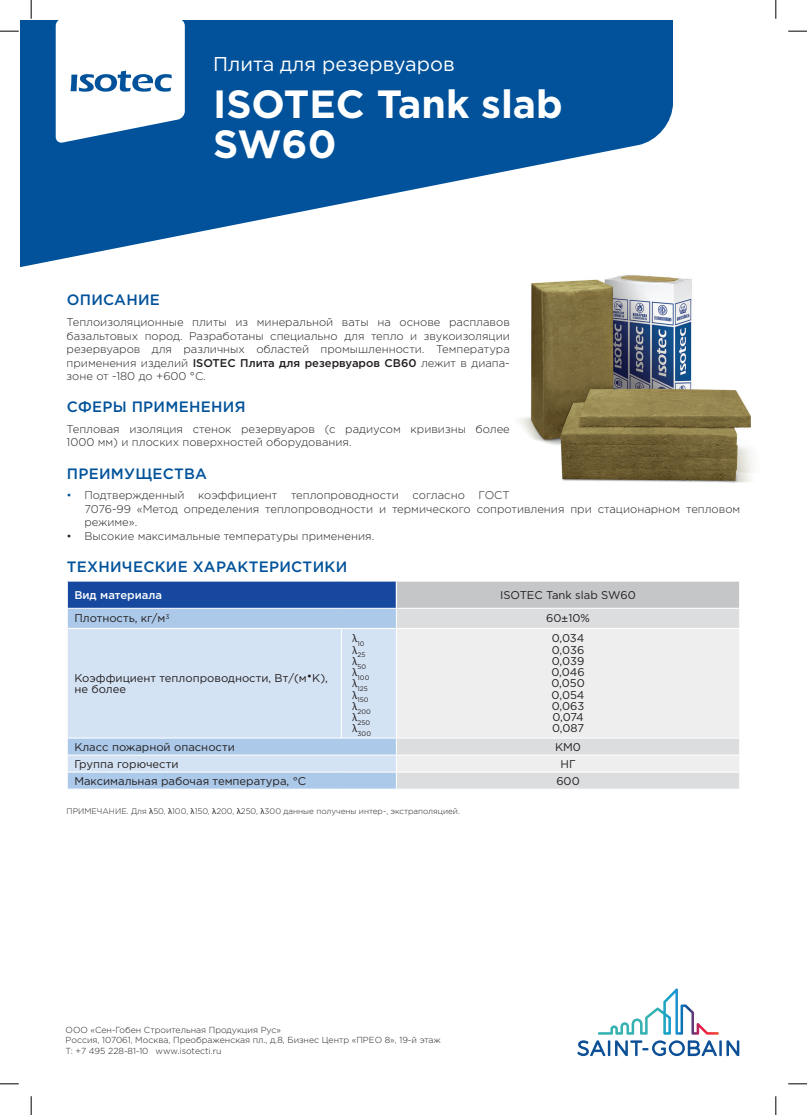
<style>
.page{position:relative;width:807px;height:1115px;background:#fff}
.page>*{position:absolute;margin:0;border:0;box-sizing:border-box;transform-origin:0 0}
.t1{font:700 39.38px/40px "Gotham Pro";color:#fff}
.t2{font:20px "Gotham Pro";color:#fff}
.t3{font:500 15px "Gotham Pro";letter-spacing:.02em;color:#01529a}
.t4{font:300 11.25px/13.5px "Gotham Pro";color:#231f20}
.t5{font:11.25px/11.2px "Gotham Pro";color:#231f20}
.t6{font:500 11.25px "Gotham Pro";color:#fff}
.t7{font:300 8.75px/10.5px "Gotham Pro";color:#231f20}
.t8{font:300 8.12px "Gotham Pro";color:#231f20}
.t9{font:6.5px/11.2px "Gotham Pro";color:#231f20}
.s1{font-weight:500}
.s2{color:#01529a}
.s3{font-family:"Microsoft Sans Serif";font-weight:400}
</style>
<div class="page">
<svg style="left:577px;top:1040px;width:28px;height:16px"></svg>
<hr style="left:607px;top:1040px;width:3px;height:16px;background:#0e5096">
<svg style="left:615px;top:1040px;width:124px;height:16px"></svg>
<svg style="left:597px;top:988px;width:121px;height:46px"></svg>
<img style="left:519px;top:277px;width:235px;height:206px">
<svg style="left:21px;top:21px;width:651px;height:266px;fill:#01529a"></svg>
<div style="left:67px;top:581px;width:329px;height:27px;background:#15489e"></div>
<div style="left:396px;top:581px;width:343px;height:27px;background:#c5c6c8"></div>
<div style="left:68px;top:609px;width:328px;height:180px;background:#acc9e9"></div>
<div style="left:397px;top:609px;width:342px;height:180px;background:#dcdddf"></div>
<svg style="left:68px;top:629px;width:328px;height:143px;background:#cfe0f2"></svg>
<svg style="left:397px;top:629px;width:342px;height:143px;background:#ececed"></svg>
<hr style="left:395px;top:581px;width:2px;height:27px;background:#fff">
<svg style="left:67px;top:581px;width:1px;height:47px"></svg>
<hr style="left:67px;top:628px;width:274px;height:1px;background:#fff">
<hr style="left:341px;top:628px;width:55px;height:1px;background:#fff">
<hr style="left:341px;top:629px;width:1px;height:109px;background:#fff">
<hr style="left:396px;top:628px;width:344px;height:1px;background:#fff">
<hr style="left:67px;top:738px;width:274px;height:1px;background:#fff">
<hr style="left:341px;top:738px;width:55px;height:1px;background:#fff">
<hr style="left:396px;top:738px;width:344px;height:1px;background:#fff">
<hr style="left:67px;top:755px;width:274px;height:1px;background:#fff">
<hr style="left:341px;top:755px;width:55px;height:1px;background:#fff">
<hr style="left:396px;top:755px;width:344px;height:1px;background:#fff">
<hr style="left:67px;top:772px;width:274px;height:1px;background:#fff">
<svg style="left:67px;top:738px;width:1px;height:51px"></svg>
<hr style="left:341px;top:772px;width:55px;height:1px;background:#fff">
<hr style="left:396px;top:772px;width:344px;height:1px;background:#fff">
<svg style="left:56px;top:21px;width:129px;height:122px"></svg>
<svg style="left:0;top:30px;width:19px;height:2px"></svg>
<svg style="left:788px;top:30px;width:18px;height:2px"></svg>
<svg style="left:0;top:1083px;width:19px;height:1px"></svg>
<svg style="left:788px;top:1083px;width:18px;height:1px"></svg>
<svg style="left:30px;top:0;width:2px;height:19px"></svg>
<svg style="left:30px;top:1096px;width:2px;height:19px"></svg>
<svg style="left:775px;top:0;width:1px;height:19px"></svg>
<svg style="left:775px;top:1096px;width:1px;height:19px"></svg>
<h2 class="t2" style="left:213px;top:53px;width:243px">Плита для резервуаров</h2>
<h1 class="t1" style="left:213px;top:83px;width:351px">ISOTEC Tank slab<br>SW60</h1>
<h3 class="t3" style="left:67px;top:292px;width:95px">ОПИСАНИЕ</h3>
<p class="t4" style="left:67px;top:315px;width:444px;text-align:justify">Теплоизоляционные плиты из минеральной ваты на основе расплавов базальтовых пород. Разработаны специально для тепло и звукоизоляции резервуаров для различных областей промышленности. Температура применения изделий <span class="s1">ISOTEC Плита для резервуаров СВ60</span> лежит в диапа&shy;зоне от -180 до +600 °С.</p>
<h3 class="t3" style="left:67px;top:398px;width:180px">СФЕРЫ ПРИМЕНЕНИЯ</h3>
<p class="t4" style="left:67px;top:422px;width:444px">Тепловая изоляция стенок резервуаров (c радиусом кривизны более<br>1000 мм) и плоских поверхностей оборудования.</p>
<h3 class="t3" style="left:67px;top:465px;width:142px">ПРЕИМУЩЕСТВА</h3>
<p class="t4" style="left:84px;top:488px;width:657px;text-indent:-18px"><span class="s2">•</span> Подтвержденный коэффициент теплопроводности согласно ГОСТ<br>7076-99 «Метод определения теплопроводности и термического сопротивления при стационарном тепловом режиме».</p>
<p class="t4" style="left:67px;top:529px;width:309px">• Высокие максимальные температуры применения.</p>
<h3 class="t3" style="left:67px;top:558px;width:282px">ТЕХНИЧЕСКИЕ ХАРАКТЕРИСТИКИ</h3>
<p class="t6" style="left:74px;top:588px;width:89px">Вид материала</p>
<p class="t5" style="left:500px;top:589px;width:137px">ISOTEC Tank slab SW60</p>
<p class="t5" style="left:74px;top:613px;width:97px">Плотность, кг/м<sup>3</sup></p>
<p class="t5" style="left:546px;top:613px;width:45px">60±10%</p>
<p class="t5" style="left:74px;top:672px;width:255px">Коэффициент теплопроводности, Вт/(м•K), не более</p>
<p class="t9" style="left:352px;top:638px;width:20px"><sup>λ</sup>10 <sup>λ</sup>25 <sup>λ</sup>50 <sup>λ</sup>100 <sup>λ</sup>125 <sup>λ</sup>150 <sup>λ</sup>200 <sup>λ</sup>250 <sup>λ</sup>300</p>
<p class="t5" style="left:551px;top:632px;width:35px;text-align:justify">0,034<br>0,036<br>0,039<br>0,046<br>0,050<br>0,054<br>0,063<br>0,074<br>0,087</p>
<p class="t5" style="left:74px;top:741px;width:162px">Класс пожарной опасности</p>
<p class="t5" style="left:555px;top:741px;width:27px">КМ0</p>
<p class="t5" style="left:74px;top:758px;width:106px">Группа горючести</p>
<p class="t5" style="left:560px;top:758px;width:17px">НГ</p>
<p class="t5" style="left:74px;top:775px;width:233px">Максимальная рабочая температура, °С</p>
<p class="t5" style="left:556px;top:775px;width:25px">600</p>
<p class="t8" style="left:67px;top:806px;width:394px">ПРИМЕЧАНИЕ. Для <span class="s3">λ</span>50, <span class="s3">λ</span>100, <span class="s3">λ</span>150, <span class="s3">λ</span>200, <span class="s3">λ</span>250, <span class="s3">λ</span>300 данные получены интер-, экстраполяцией.</p>
<p class="t7" style="left:66px;top:1024px;width:377px">ООО «Сен-Гобен Строительная Продукция Рус»<br>Россия, 107061, Москва, Преображенская пл., д.8, Бизнес Центр «ПРЕО 8», 19-й этаж<br>Т: +7 495 228-81-10 www.isotecti.ru</p>
</div>
